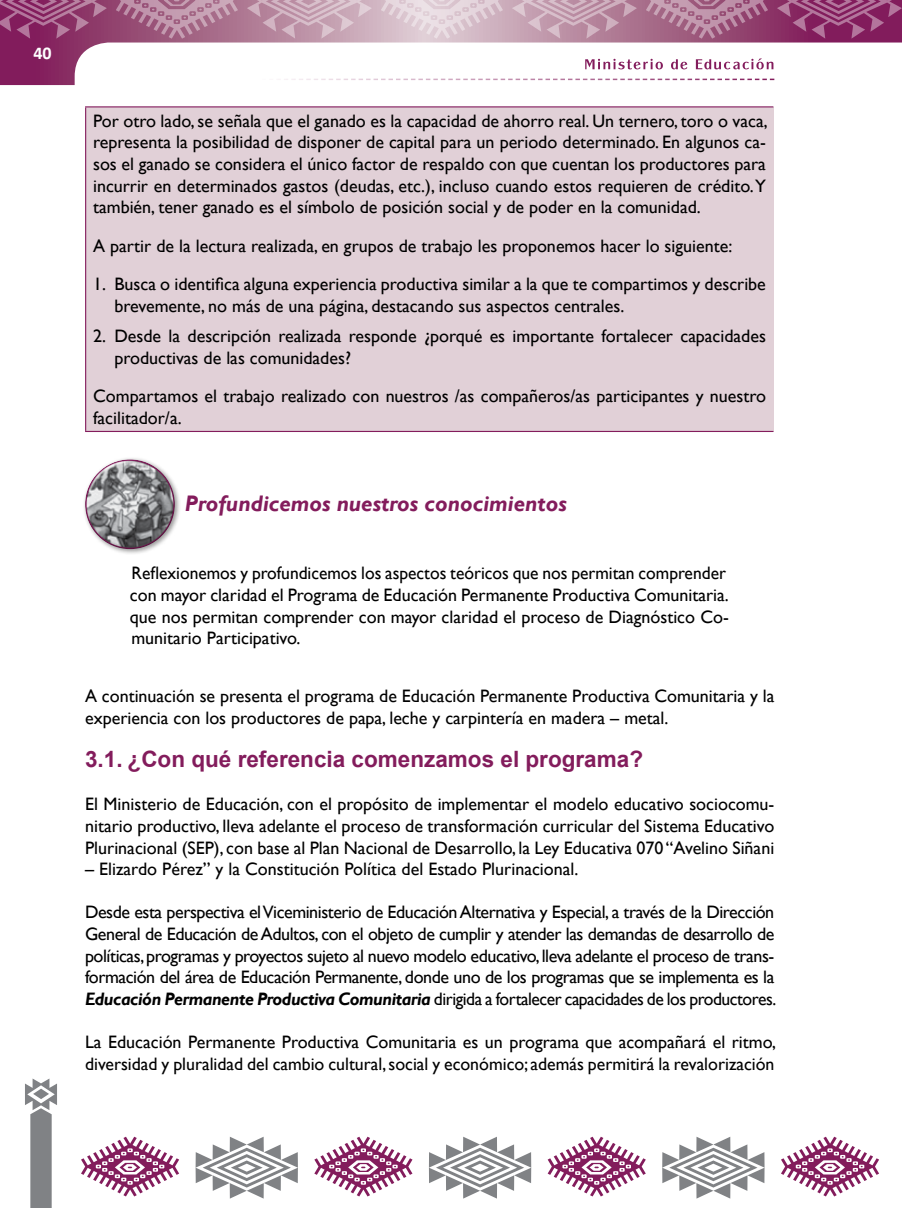
<style>
.page{position:relative;width:902px;height:1208px;background:#fff}
.page>*{position:absolute;margin:0;border:0;box-sizing:border-box;transform-origin:0 0}
.t1{font:700 22.5px "Arial";color:#831c5c}
.t2{font:italic 700 22.5px "Gill Sans";color:#831c5c}
.t3{font:18px/21.6px "Gill Sans";color:#000}
.t4{font:700 18px "Calibri";color:#fff}
.s1{font-weight:700;font-style:italic}
</style>
<div class="page">
<svg style="left:0;top:0;width:901px;height:85px"></svg>
<svg style="left:25px;top:1078px;width:32px;height:130px"></svg>
<svg style="left:89px;top:79px;width:685px;height:1px"></svg>
<svg style="left:81px;top:1136px;width:98px;height:60px"></svg>
<svg style="left:314px;top:1136px;width:98px;height:60px"></svg>
<svg style="left:547px;top:1136px;width:98px;height:60px"></svg>
<svg style="left:781px;top:1136px;width:98px;height:60px"></svg>
<svg style="left:195px;top:1136px;width:103px;height:62px"></svg>
<svg style="left:429px;top:1136px;width:102px;height:62px"></svg>
<svg style="left:662px;top:1136px;width:102px;height:62px"></svg>
<svg style="left:381px;top:0;width:122px;height:39px;background:#ddc9d2"></svg>
<svg style="left:116px;top:0;width:122px;height:39px;background:#ad7592"></svg>
<svg style="left:645px;top:0;width:123px;height:39px;background:#a86c8c"></svg>
<svg style="left:247px;top:0;width:125px;height:39px;background:#c6a1b3"></svg>
<svg style="left:0;top:0;width:107px;height:39px;background:#954374"></svg>
<svg style="left:776px;top:0;width:125px;height:39px;background:#91396f"></svg>
<svg style="left:512px;top:0;width:125px;height:39px;background:#c199ac"></svg>
<svg style="left:585px;top:58px;width:188px;height:11px"></svg>
<div style="left:86px;top:107px;width:687px;height:324px;background:#e1d0d7"></div>
<hr style="left:85px;top:107px;width:1px;height:324px;background:#831c5c">
<hr style="left:85px;top:106px;width:688px;height:1px;background:#831c5c">
<hr style="left:85px;top:431px;width:688px;height:1px;background:#831c5c">
<div style="left:82px;top:456px;width:99px;height:99px;background:#000;opacity:.4"></div>
<div style="left:84px;top:457px;width:92px;height:93px;background:#000;opacity:.75"></div>
<p class="t4" style="left:33px;top:41px;width:20px">40</p>
<p class="t3" style="left:93px;top:110px;width:676px;text-align:justify">Por otro lado, se señala que el ganado es la capacidad de ahorro real. Un ternero, toro o vaca, representa la posibilidad de disponer de capital para un periodo determinado. En algunos ca&shy;sos el ganado se considera el único factor de respaldo con que cuentan los productores para incurrir en determinados gastos (deudas, etc.), incluso cuando estos requieren de crédito. Y también, tener ganado es el símbolo de posición social y de poder en la comunidad.</p>
<p class="t3" style="left:93px;top:235px;width:640px">A partir de la lectura realizada, en grupos de trabajo les proponemos hacer lo siguiente:</p>
<p class="t3" style="left:114px;top:274px;width:653px;text-indent:-21px">1. Busca o identifica alguna experiencia productiva similar a la que te compartimos y describe brevemente, no más de una página, destacando sus aspectos centrales.</p>
<p class="t3" style="left:114px;top:326px;width:653px;text-indent:-21px">2. Desde la descripción realizada responde ¿porqué es importante fortalecer capacidades productivas de las comunidades?</p>
<p class="t3" style="left:93px;top:386px;width:674px">Compartamos el trabajo realizado con nuestros /as compañeros/as participantes y nuestro facilitador/a.</p>
<p class="t2" style="left:185px;top:490px;width:383px">Profundicemos nuestros conocimientos</p>
<p class="t3" style="left:130px;top:563px;width:600px">Reflexionemos y profundicemos los aspectos teóricos que nos permitan comprender con mayor claridad el Programa de Educación Permanente Productiva Comunitaria. que nos permitan comprender con mayor claridad el proceso de Diagnóstico Co&shy;munitario Participativo.</p>
<p class="t3" style="left:85px;top:685px;width:690px">A continuación se presenta el programa de Educación Permanente Productiva Comunitaria y la experiencia con los productores de papa, leche y carpintería en madera – metal.</p>
<p class="t1" style="left:85px;top:744px;width:559px">3.1. ¿Con qué referencia comenzamos el programa?</p>
<p class="t3" style="left:85px;top:793px;width:690px;text-align:justify">El Ministerio de Educación, con el propósito de implementar el modelo educativo sociocomu&shy;nitario productivo, lleva adelante el proceso de transformación curricular del Sistema Educativo Plurinacional (SEP), con base al Plan Nacional de Desarrollo, la Ley Educativa 070 “Avelino Siñani</p>
<p class="t3" style="left:85px;top:858px;width:494px">– Elizardo Pérez” y la Constitución Política del Estado Plurinacional.</p>
<p class="t3" style="left:85px;top:901px;width:692px;text-align:justify">Desde esta perspectiva el Viceministerio de Educación Alternativa y Especial, a través de la Dirección General de Educación de Adultos, con el objeto de cumplir y atender las demandas de desarrollo de políticas, programas y proyectos sujeto al nuevo modelo educativo, lleva adelante el proceso de trans&shy;formación del área de Educación Permanente, donde uno de los programas que se implementa es la <span class="s1">Educación Permanente Productiva Comunitaria</span> dirigida a fortalecer capacidades de los productores.</p>
<p class="t3" style="left:85px;top:1031px;width:692px">La Educación Permanente Productiva Comunitaria es un programa que acompañará el ritmo, diversidad y pluralidad del cambio cultural, social y económico; además permitirá la revalorización</p>
</div>
